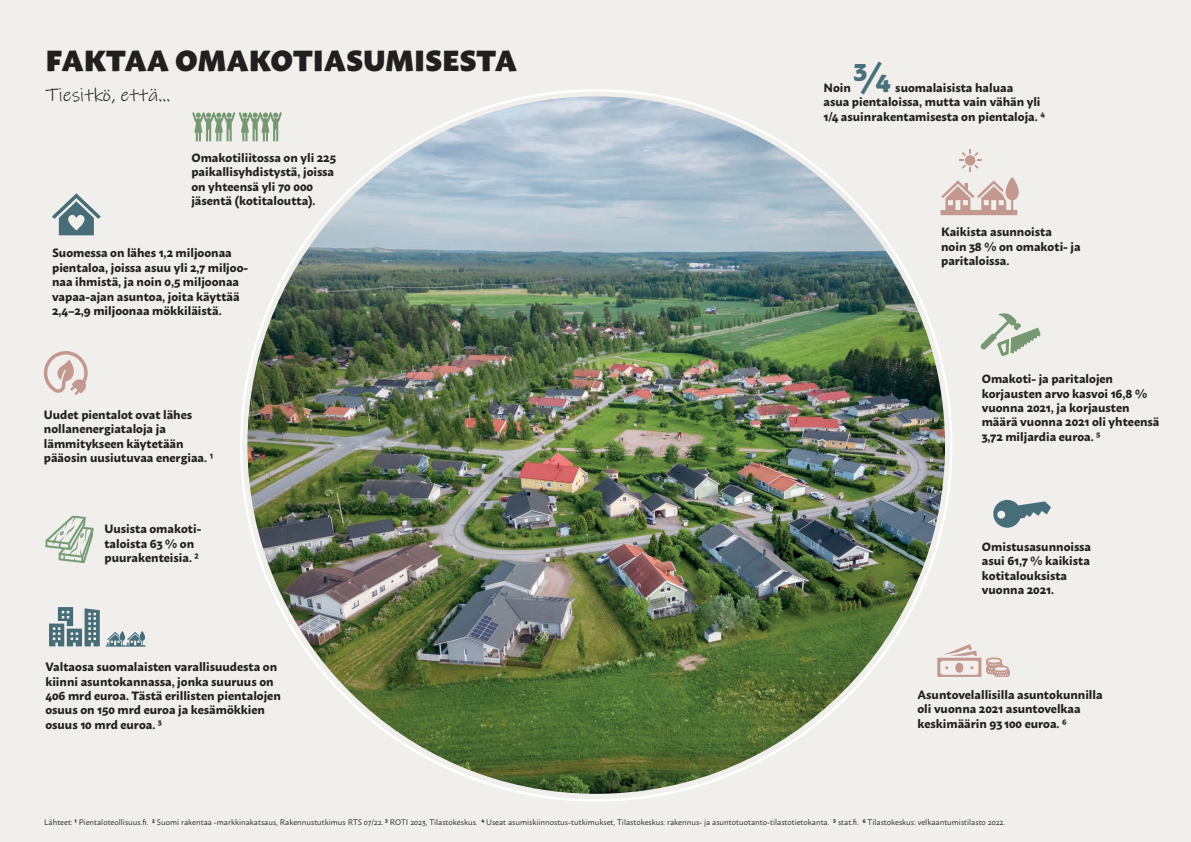
<style>
.page{position:relative;width:1191px;height:842px;background:#f0efec}
.page>*{position:absolute;margin:0;border:0;box-sizing:border-box;transform-origin:0 0}
.t1{font:800 40px "Macho";color:#47707a}
.t2{font:900 29px "Macho";color:#231f20}
.t3{font:19px "Ink Free";color:#231f20}
.t4{font:700 12px/14.4px "Macho";color:#231f20}
.t5{font:8px "Macho";color:#231f20}
.s1{font-weight:700}
</style>
<div class="page">
<img style="left:247px;top:96px;width:698px;height:698px;border-radius:349px">
<svg style="left:52px;top:193px;width:49px;height:42px"></svg>
<svg style="left:993px;top:499px;width:58px;height:29px"></svg>
<svg style="left:49px;top:607px;width:51px;height:39px"></svg>
<svg style="left:106px;top:631px;width:40px;height:16px"></svg>
<svg style="left:43px;top:351px;width:45px;height:44px"></svg>
<svg style="left:937px;top:644px;width:73px;height:33px"></svg>
<svg style="left:192px;top:112px;width:90px;height:29px"></svg>
<svg style="left:980px;top:313px;width:61px;height:43px"></svg>
<svg style="left:940px;top:149px;width:78px;height:66px"></svg>
<svg style="left:45px;top:515px;width:49px;height:48px"></svg>
<h2 class="t2" style="left:45px;top:34px;width:473px">FAKTAA OMAKOTIASUMISESTA</h2>
<h3 class="t3" style="left:45px;top:83px;width:126px">Tiesitkö, että...</h3>
<p class="t4" style="left:191px;top:149px;width:146px">Omakotiliitossa on yli 225 paikallisyhdistystä, joissa on yhteensä yli 70 000 jäsentä (kotitaloutta).</p>
<p class="t4" style="left:52px;top:245px;width:197px">Suomessa on lähes 1,2 miljoonaa pientaloa, joissa asuu yli 2,7 miljoo&shy;naa ihmistä, ja noin 0,5 miljoonaa vapaa-ajan asuntoa, joita käyttää 2,4–2,9 miljoonaa mökkiläistä.</p>
<p class="t4" style="left:44px;top:406px;width:171px">Uudet pientalot ovat lähes nollanenergiataloja ja lämmitykseen käytetään pääosin uusiutuvaa energiaa. 1</p>
<p class="t4" style="left:104px;top:520px;width:98px">Uusista omakoti&shy;taloista 63 % on puurakenteisia. 2</p>
<p class="t4" style="left:45px;top:658px;width:237px">Valtaosa suomalaisten varallisuudesta on kiinni asuntokannassa, jonka suuruus on 406 mrd euroa. Tästä erillisten pientalojen osuus on 150 mrd euroa ja kesämökkien osuus 10 mrd euroa. 3</p>
<h1 class="t1" style="left:853px;top:42px;width:39px">3/4</h1>
<p class="t4" style="left:823px;top:79px;width:223px;text-indent:72px">suomalaisista haluaa<br>asua pientaloissa, mutta vain vähän yli<br>1/4 asuinrakentamisesta on pientaloja. 4</p>
<p class="t4" style="left:823px;top:79px;width:29px">Noin</p>
<p class="t4" style="left:941px;top:223px;width:141px">Kaikista asunnoista<br>noin 38 % on omakoti- ja paritaloissa.</p>
<p class="t4" style="left:981px;top:370px;width:179px">Omakoti- ja paritalojen korjausten arvo kasvoi 16,8 % vuonna 2021, ja korjausten määrä vuonna 2021 oli yhteensä<br>3,72 miljardia euroa. 5</p>
<p class="t4" style="left:981px;top:538px;width:111px">Omistusasunnoissa asui 61,7 % kaikista kotitalouksista vuonna 2021.</p>
<p class="t4" style="left:917px;top:686px;width:187px">Asuntovelallisilla asuntokunnilla oli vuonna 2021 asuntovelkaa keskimäärin 93 100 euroa. 6</p>
<p class="t5" style="left:44px;top:815px;width:962px">Lähteet: <span class="s1">1</span> Pientaloteollisuus.fi. <span class="s1">2</span> Suomi rakentaa -markkinakatsaus, Rakennustutkimus RTS 07/22. <span class="s1">3</span> ROTI 2023, Tilastokeskus. <span class="s1">4</span> Useat asumiskiinnostus-tutkimukset, Tilastokeskus: rakennus- ja asuntotuotanto-tilastotietokanta. <span class="s1">5</span> stat.fi. <span class="s1">6</span> Tilastokeskus: velkaantumistilasto 2022.</p>
</div>
